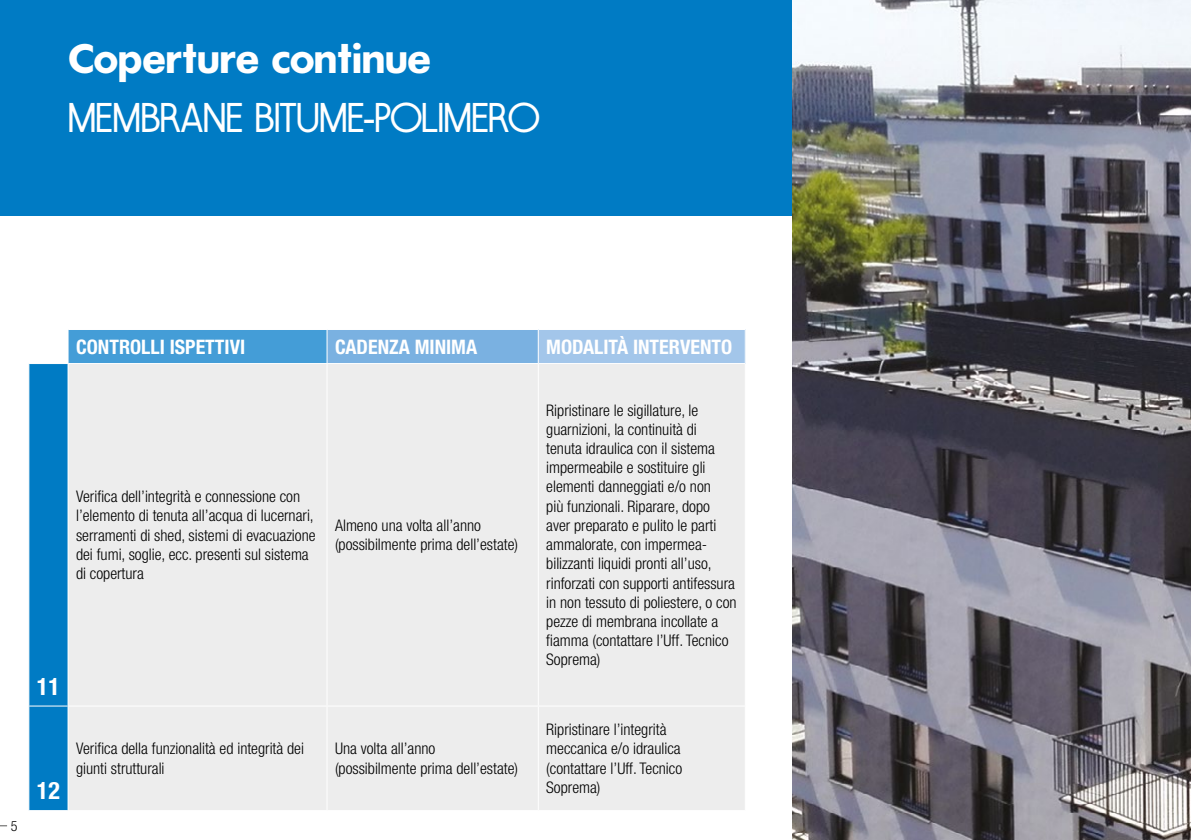
<style>
.page{position:relative;width:1191px;height:840px;background:#fff}
.page>*{position:absolute;margin:0;border:0;box-sizing:border-box;transform-origin:0 0}
.t1{font:43.6px "Les Tres N1";color:#fff}
.t2{font:43.6px "Les Tres N2";color:#fff}
.t3{font:700 condensed 24px "Helvetica Neue LT Std";color:#fff}
.t4{font:700 condensed 20px "Helvetica Neue LT Std";color:#fff}
.t5{font:300 condensed 16px/19.2px "Helvetica Neue LT Std";color:#000}
.t6{font:300 condensed 14px "Helvetica Neue LT Std";color:#000}
</style>
<div class="page">
<div style="left:0;top:0;width:792px;height:215px;background:#007bc4"></div>
<div style="left:68px;top:329px;width:259px;height:34px;background:#449dd7"></div>
<div style="left:327px;top:329px;width:211px;height:34px;background:#7ab1e1"></div>
<div style="left:538px;top:329px;width:207px;height:34px;background:#a3c6ea"></div>
<div style="left:29px;top:364px;width:39px;height:445px;background:#007bc4"></div>
<div style="left:69px;top:364px;width:676px;height:445px;background:#ededed"></div>
<hr style="left:326px;top:364px;width:1px;height:341px;background:#fff">
<hr style="left:538px;top:364px;width:1px;height:341px;background:#fff">
<hr style="left:68px;top:705px;width:259px;height:1px;background:#fff">
<hr style="left:327px;top:705px;width:211px;height:1px;background:#fff">
<hr style="left:326px;top:706px;width:1px;height:103px;background:#fff">
<hr style="left:538px;top:705px;width:208px;height:1px;background:#fff">
<hr style="left:538px;top:706px;width:1px;height:103px;background:#fff">
<hr style="left:68px;top:329px;width:259px;height:1px;background:#fff">
<hr style="left:327px;top:329px;width:211px;height:1px;background:#fff">
<hr style="left:326px;top:330px;width:1px;height:33px;background:#fff">
<hr style="left:538px;top:329px;width:208px;height:1px;background:#fff">
<hr style="left:538px;top:330px;width:1px;height:33px;background:#fff">
<hr style="left:68px;top:330px;width:1px;height:33px;background:#fff">
<hr style="left:28px;top:705px;width:40px;height:1px;background:#fff">
<img style="left:792px;top:0;width:399px;height:839px">
<h1 class="t2" style="left:68px;top:34px;width:364px">Coperture continue</h1>
<h1 class="t1" style="left:68px;top:94px;width:473px">MEMBRANE BITUME-POLIMERO</h1>
<p class="t6" style="left:11px;top:817px;width:8px">5</p>
<p class="t4" style="left:76px;top:334px;width:171px">CONTROLLI ISPETTIVI</p>
<p class="t4" style="left:335px;top:334px;width:144px">CADENZA MINIMA</p>
<p class="t4" style="left:546px;top:334px;width:187px">MODALITÀ INTERVENTO</p>
<p class="t5" style="left:76px;top:486px;width:241px">Verifica dell’integrità e connessione con l’elemento di tenuta all’acqua di lucernari, serramenti di shed, sistemi di evacuazione dei fumi, soglie, ecc. presenti sul sistema di copertura</p>
<p class="t5" style="left:335px;top:515px;width:184px">Almeno una volta all’anno (possibilmente prima dell’estate)</p>
<h2 class="t3" style="left:37px;top:671px;width:25px">11</h2>
<h2 class="t3" style="left:37px;top:775px;width:25px">12</h2>
<p class="t5" style="left:76px;top:738px;width:229px">Verifica della funzionalità ed integrità dei giunti strutturali</p>
<p class="t5" style="left:335px;top:738px;width:184px">Una volta all’anno (possibilmente prima dell’estate)</p>
<p class="t5" style="left:546px;top:400px;width:192px">Ripristinare le sigillature, le guarnizioni, la continuità di<br>tenuta idraulica con il sistema impermeabile e sostituire gli elementi danneggiati e/o non<br>più funzionali. Riparare, dopo aver preparato e pulito le parti ammalorate, con impermea&shy;bilizzanti liquidi pronti all’uso, rinforzati con supporti antifessura in non tessuto di poliestere, o con pezze di membrana incollate a fiamma (contattare l’Uff. Tecnico<br>Soprema)</p>
<p class="t5" style="left:546px;top:719px;width:137px">Ripristinare l’integrità meccanica e/o idraulica (contattare l’Uff. Tecnico<br>Soprema)</p>
</div>
